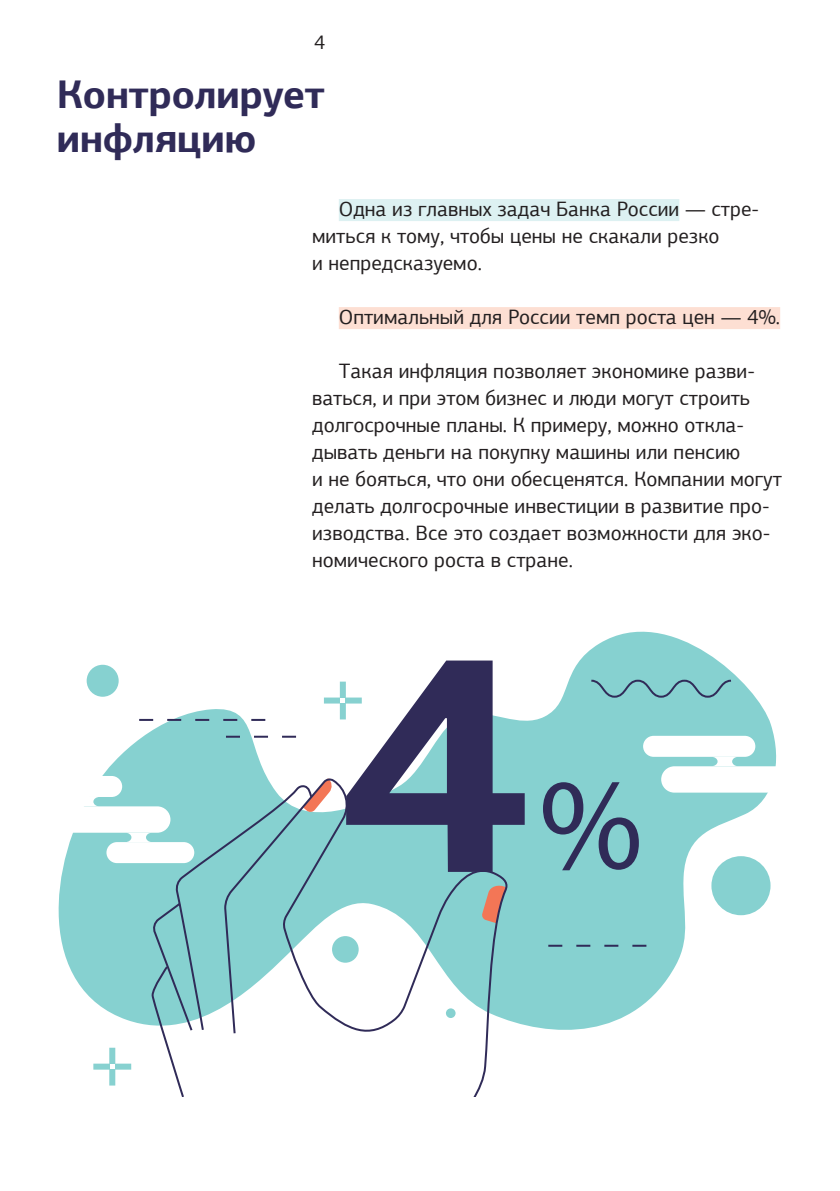
<style>
.page{position:relative;width:840px;height:1191px;background:#fff}
.page>*{position:absolute;margin:0;border:0;box-sizing:border-box;transform-origin:0 0}
.t1{font:700 333.2px "PF Agora Sans Pro";color:#302b58}
.t2{font:300 131px "PF Agora Sans Pro";color:#302b58}
.t3{font:700 40px/44px "PF Agora Sans Pro";color:#302b58}
.t4{font:20.8px/27px "PF Agora Sans Pro";color:#231f20}
.t5{font:20px "PF Agora Sans Pro";color:#231f20}
</style>
<div class="page">
<div style="left:338px;top:199px;width:341px;height:22px;background:#ddf1f2"></div>
<div style="left:338px;top:307px;width:441px;height:22px;background:#fddfd3"></div>
<svg style="left:86px;top:631px;width:691px;height:399px"></svg>
<div style="left:642px;top:736px;width:113px;height:21px;background:#fff;border-radius:11px"></div>
<svg style="left:660px;top:757px;width:117px;height:35px"></svg>
<div style="left:87px;top:665px;width:32px;height:31px;background:#86d1d0;border-radius:50%"></div>
<svg style="left:589px;top:678px;width:143px;height:20px;background:#7bbcc1"></svg>
<svg style="left:548px;top:944px;width:105px;height:2px"></svg>
<svg style="left:338px;top:776px;width:170px;height:321px"></svg>
<svg style="left:58px;top:772px;width:280px;height:325px"></svg>
<svg style="left:139px;top:719px;width:139px;height:2px"></svg>
<svg style="left:226px;top:735px;width:81px;height:2px"></svg>
<div style="left:711px;top:856px;width:59px;height:59px;background:#86d1d0;border-radius:50%"></div>
<p class="t5" style="left:314px;top:30px;width:13px">4</p>
<h3 class="t3" style="left:57px;top:72px;width:269px">Контролирует инфляцию</h3>
<p class="t4" style="left:312px;top:195px;width:448px;text-indent:27px">Одна из главных задач Банка России — стре&shy;миться к тому, чтобы цены не скакали резко<br>и непредсказуемо.</p>
<p class="t4" style="left:338px;top:303px;width:442px">Оптимальный для России темп роста цен — 4%.</p>
<p class="t4" style="left:312px;top:357px;width:471px;text-indent:27px">Такая инфляция позволяет экономике разви&shy;ваться, и при этом бизнес и люди могут строить долгосрочные планы. К примеру, можно откла&shy;дывать деньги на покупку машины или пенсию<br>и не бояться, что они обесценятся. Компании могут делать долгосрочные инвестиции в развитие про&shy;изводства. Все это создает возможности для эко&shy;номического роста в стране.</p>
<h1 class="t1" style="left:338px;top:499px;width:201px">4</h1>
<h2 class="t2" style="left:538px;top:744px;width:105px">%</h2>
</div>
